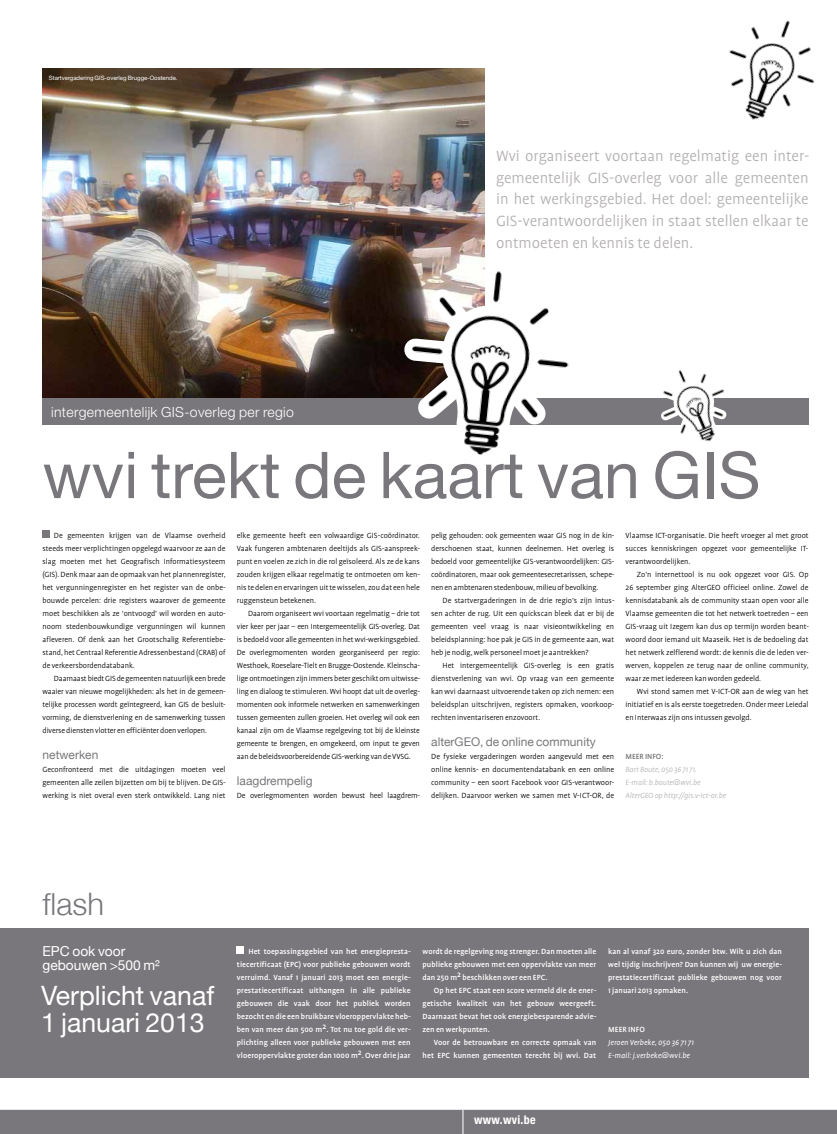
<style>
.page{position:relative;width:837px;height:1134px;background:#fff}
.page>*{position:absolute;margin:0;border:0;box-sizing:border-box;transform-origin:0 0}
.t1{font:64.7px "Helvetica Neue";color:#79777b}
.t2{font:300 31px "Helvetica Neue";color:#79777b}
.t3{font:26.6px/26.6px "Helvetica Neue";color:#fff}
.t4{font:300 16.9px/21.8px "Profile";color:#b3afb1;text-align:justify}
.t5{font:300 14px "Helvetica Neue LT Std";letter-spacing:.025em;color:#fff}
.t6{font:13.7px/13.7px "Helvetica Neue";color:#fff}
.t7{font:12px "Helvetica Neue";color:#79777b}
.t8{font:700 condensed 12px "Helvetica Neue LT Std";letter-spacing:.025em;color:#fff}
.t9{font:300 8.5px/13px "Profile";color:#000;text-align:justify}
.t10{font:500 8.5px/13px "Profile";letter-spacing:.01em;color:#fff;text-align:justify}
.t11{font:italic 300 8.5px/13px "Profile";color:#b3afb1}
.t12{font:italic 8.5px/13px "Profile";letter-spacing:.01em;color:#fff}
.t13{font:500 8.5px "Profile";color:#79777b}
.t14{font:6px "Helvetica Neue LT Std";color:#fff}
</style>
<div class="page">
<img style="left:43px;top:69px;width:441px;height:330px">
<img style="left:729px;top:20px;width:85px;height:100px">
<div style="left:0;top:1110px;width:836px;height:24px;background:#79777b"></div>
<svg style="left:462px;top:1110px;width:1px;height:24px"></svg>
<div style="left:43px;top:531px;width:7px;height:7px;background:#79777b"></div>
<div style="left:43px;top:399px;width:765px;height:26px;background:#79777b"></div>
<img style="left:371px;top:252px;width:224px;height:203px">
<img style="left:636px;top:370px;width:111px;height:72px">
<div style="left:0;top:928px;width:807px;height:149px;background:#79777b"></div>
<div style="left:237px;top:947px;width:7px;height:7px;background:#fff"></div>
<p class="t14" style="left:49px;top:74px;width:130px">Startvergadering GIS-overleg Brugge-Oostende.</p>
<h3 class="t5" style="left:51px;top:403px;width:244px">intergemeentelijk GIS-overleg per regio</h3>
<h3 class="t4" style="left:496px;top:145px;width:315px">Wvi organiseert voortaan regelmatig een inter&shy;gemeentelijk GIS-overleg voor alle gemeenten in het werkingsgebied. Het doel: gemeentelijke GIS-verantwoordelijken in staat stellen elkaar te ontmoeten en kennis te delen.</h3>
<h1 class="t1" style="left:43px;top:436px;width:719px">wvi trekt de kaart van GIS</h1>
<p class="t9" style="left:43px;top:529px;width:185px;text-indent:11px">De gemeenten krijgen van de Vlaamse overheid steeds meer verplichtingen opgelegd waarvoor ze aan de slag moeten met het Geografisch Informatiesysteem (GIS). Denk maar aan de opmaak van het plannenregister, het vergunningenregister en het register van de onbe&shy;bouwde percelen: drie registers waarover de gemeente moet beschikken als ze ‘ontvoogd’ wil worden en auto&shy;noom stedenbouwkundige vergunningen wil kunnen afleveren. Of denk aan het Grootschalig Referentiebe&shy;stand, het Centraal Referentie Adressenbestand (CRAB) of de verkeersbordendatabank.</p>
<p class="t9" style="left:43px;top:672px;width:185px;text-indent:11px">Daarnaast biedt GIS de gemeenten natuurlijk een brede waaier van nieuwe mogelijkheden: als het in de gemeen&shy;telijke processen wordt geïntegreerd, kan GIS de besluit&shy;vorming, de dienstverlening en de samenwerking tussen diverse diensten vlotter en efficiënter doen verlopen.</p>
<h3 class="t7" style="left:43px;top:747px;width:57px">netwerken</h3>
<p class="t9" style="left:43px;top:763px;width:185px">Geconfronteerd met die uitdagingen moeten veel gemeenten alle zeilen bijzetten om bij te blijven. De GIS&shy;werking is niet overal even sterk ontwikkeld. Lang niet</p>
<p class="t9" style="left:625px;top:529px;width:184px">Vlaamse ICT-organisatie. Die heeft vroeger al met groot succes kenniskringen opgezet voor gemeentelijke IT&shy;verantwoordelijken.</p>
<p class="t9" style="left:625px;top:568px;width:185px;text-indent:11px">Zo’n internettool is nu ook opgezet voor GIS. Op 26 september ging AlterGEO officieel online. Zowel de kennisdatabank als de community staan open voor alle Vlaamse gemeenten die tot het netwerk toetreden – een GIS-vraag uit Izegem kan dus op termijn worden beant&shy;woord door iemand uit Maaseik. Het is de bedoeling dat het netwerk zelflerend wordt: de kennis die de leden ver&shy;werven, koppelen ze terug naar de online community, waar ze met iedereen kan worden gedeeld.</p>
<p class="t9" style="left:625px;top:685px;width:184px;text-indent:11px">Wvi stond samen met V-ICT-OR aan de wieg van het initiatief en is als eerste toegetreden. Onder meer Leiedal en Interwaas zijn ons intussen gevolgd.</p>
<p class="t13" style="left:625px;top:752px;width:25px">Meer info</p>
<p class="t13" style="left:661px;top:752px;width:4px">:</p>
<p class="t11" style="left:625px;top:763px;width:102px">Bart Boute, 050 36 71 71.<br>E-mail: b.boute@wvi.be<br>AlterGEO op http://gis.v-ict-or.be</p>
<p class="t9" style="left:237px;top:529px;width:185px">elke gemeente heeft een volwaardige GIS-coördinator.<br>Vaak fungeren ambtenaren deeltijds als GIS-aanspreek&shy;punt en voelen ze zich in die rol geïsoleerd. Als ze de kans zouden krijgen elkaar regelmatig te ontmoeten om ken&shy;nis te delen en ervaringen uit te wisselen, zou dat een hele ruggensteun betekenen.</p>
<p class="t9" style="left:237px;top:607px;width:185px;text-indent:11px">Daarom organiseert wvi voortaan regelmatig – drie tot vier keer per jaar – een Intergemeentelijk GIS-overleg. Dat is bedoeld voor alle gemeenten in het wvi-werkingsgebied.<br>De overlegmomenten worden georganiseerd per regio:<br>Westhoek, Roeselare-Tielt en Brugge-Oostende. Kleinscha&shy;lige ontmoetingen zijn immers beter geschikt om uitwisse&shy;ling en dialoog te stimuleren. Wvi hoopt dat uit de overleg&shy;momenten ook informele netwerken en samenwerkingen tussen gemeenten zullen groeien. Het overleg wil ook een kanaal zijn om de Vlaamse regelgeving tot bij de kleinste gemeente te brengen, en omgekeerd, om input te geven aan de beleidsvoorbereidende GIS-werking van de VVSG.</p>
<h3 class="t7" style="left:237px;top:773px;width:77px">laagdrempelig</h3>
<p class="t9" style="left:237px;top:789px;width:185px">De overlegmomenten worden bewust heel laagdrem-</p>
<p class="t9" style="left:431px;top:529px;width:185px">pelig gehouden: ook gemeenten waar GIS nog in de kin&shy;derschoenen staat, kunnen deelnemen. Het overleg is bedoeld voor gemeentelijke GIS-verantwoordelijken: GIS&shy;coördinatoren, maar ook gemeentesecretarissen, schepe&shy;nen en ambtenaren stedenbouw, milieu of bevolking.</p>
<p class="t9" style="left:431px;top:594px;width:185px;text-indent:11px">De startvergaderingen in de drie regio’s zijn intus&shy;sen achter de rug. Uit een quickscan bleek dat er bij de gemeenten veel vraag is naar visieontwikkeling en beleidsplanning: hoe pak je GIS in de gemeente aan, wat heb je nodig, welk personeel moet je aantrekken?</p>
<p class="t9" style="left:431px;top:659px;width:185px;text-indent:11px">Het intergemeentelijk GIS-overleg is een gratis dienstverlening van wvi. Op vraag van een gemeente kan wvi daarnaast uitvoerende taken op zich nemen: een beleidsplan uitschrijven, registers opmaken, voorkoop&shy;rechten inventariseren enzovoort.</p>
<h3 class="t7" style="left:431px;top:734px;width:166px">alterGEO, de online community</h3>
<p class="t9" style="left:431px;top:750px;width:185px">De fysieke vergaderingen worden aangevuld met een online kennis- en documentendatabank en een online community – een soort Facebook voor GIS-verantwoor&shy;delijken. Daarvoor werken we samen met V-ICT-OR, de</p>
<h2 class="t2" style="left:43px;top:885px;width:63px">flash</h2>
<h3 class="t6" style="left:43px;top:944px;width:119px">EPC ook voor gebouwen &gt;500 m²</h3>
<h3 class="t3" style="left:41px;top:982px;width:174px">Verplicht vanaf<br>1 januari 2013</h3>
<p class="t10" style="left:237px;top:945px;width:175px;text-indent:11px">Het toepassingsgebied van het energiepresta&shy;tiecertificaat (EPC) voor publieke gebouwen wordt verruimd. Vanaf 1 januari 2013 moet een energie&shy;prestatiecertificaat uithangen in alle publieke gebouwen die vaak door het publiek worden bezocht en die een bruikbare vloeroppervlakte heb&shy;ben van meer dan 500 m2. Tot nu toe gold die ver&shy;plichting alleen voor publieke gebouwen met een vloeroppervlakte groter dan 1000 m2. Over drie jaar</p>
<p class="t10" style="left:422px;top:945px;width:175px">wordt de regelgeving nog strenger. Dan moeten alle publieke gebouwen met een oppervlakte van meer dan 250 m2 beschikken over een EPC.</p>
<p class="t10" style="left:422px;top:984px;width:175px;text-indent:11px">Op het EPC staat een score vermeld die de ener&shy;getische kwaliteit van het gebouw weergeeft.<br>Daarnaast bevat het ook energiebesparende advie&shy;zen en werkpunten.</p>
<p class="t10" style="left:422px;top:1036px;width:175px;text-align:right">Voor de betrouwbare en correcte opmaak van het EPC kunnen gemeenten terecht bij wvi. Dat</p>
<p class="t10" style="left:608px;top:945px;width:175px">kan al vanaf 320 euro, zonder btw. Wilt u zich dan wel tijdig inschrijven? Dan kunnen wij uw energie&shy;prestatiecertificaat publieke gebouwen nog voor 1 januari 2013 opmaken.</p>
<p class="t10" style="left:608px;top:1023px;width:25px">Meer info</p>
<p class="t12" style="left:608px;top:1036px;width:87px">Jeroen Verbeke, 050 36 71 71<br>E-mail: j.verbeke@wvi.be</p>
<h3 class="t8" style="left:474px;top:1112px;width:63px">www.wvi.be</h3>
</div>
